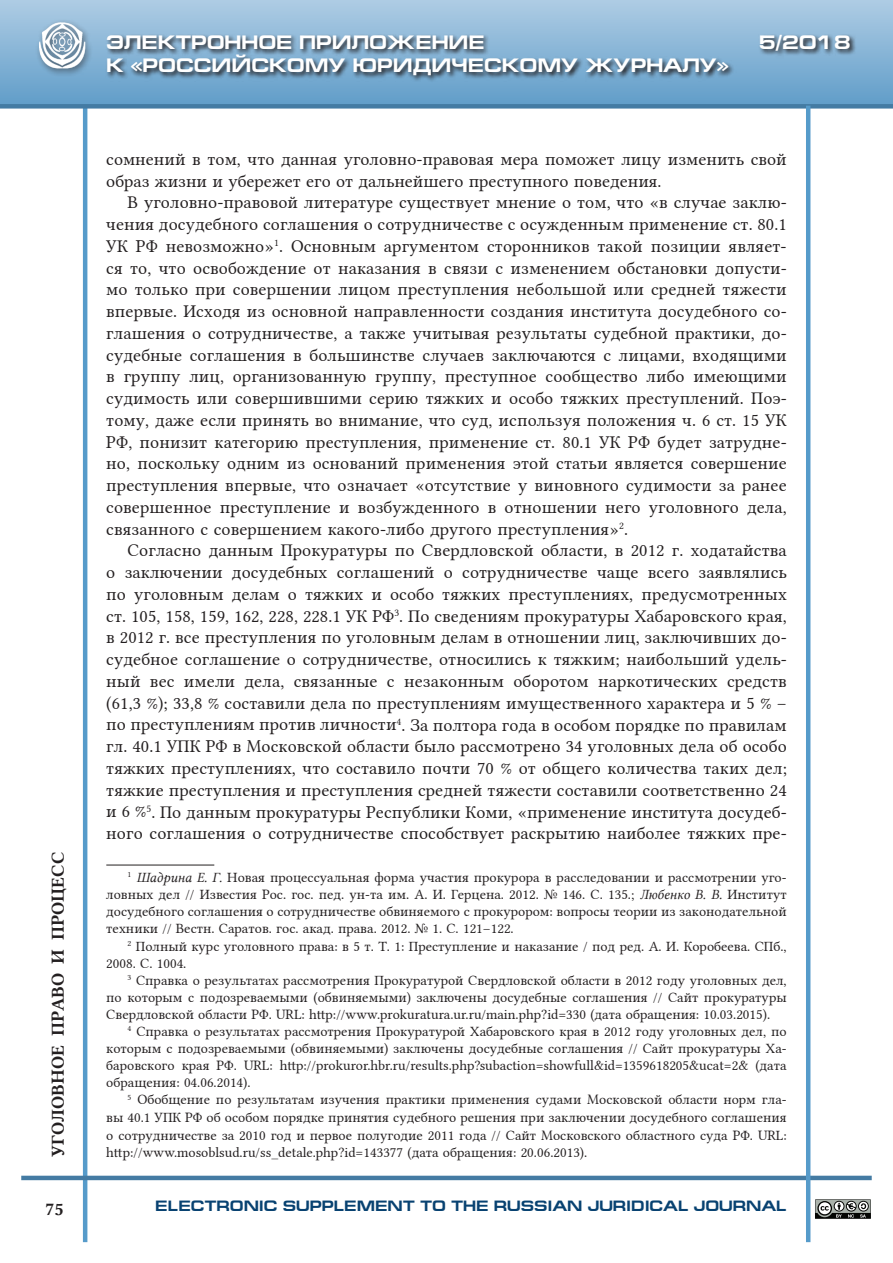
<style>
.page{position:relative;width:893px;height:1263px;background:#fff}
.page>*{position:absolute;margin:0;border:0;box-sizing:border-box;transform-origin:0 0}
.t1{font:700 19.5px "Europe Ext";color:#fff}
.t2{font:18px/21.8px "Lin Libertine";color:#231f20;text-align:justify}
.t3{font:18px "Lin Libertine B";color:#231f20}
.t4{font:700 15px "Europe Ext";color:#084271}
.t5{font:14.25px/17.1px "Lin Libertine";color:#231f20;text-align:justify}
.s1{font-family:"Lin Libertine I"}
</style>
<div class="page">
<div style="left:0;top:0;width:893px;height:106px;background:linear-gradient(to bottom,#aecce4,#619dc9)"></div>
<hr style="left:83px;top:106px;width:4px;height:1136px;background:#569bca">
<hr style="left:21px;top:1176px;width:851px;height:4px;background:#447ba3">
<div style="left:0;top:104px;width:893px;height:5px;background:#447ba3"></div>
<div style="left:35px;top:19px;width:58px;height:58px;background:#231f20;opacity:.63"></div>
<img style="left:39px;top:23px;width:49px;height:47px">
<svg style="left:105px;top:33px;width:751px;height:49px"></svg>
<hr style="left:806px;top:106px;width:4px;height:1136px;background:#569bca">
<svg style="left:815px;top:1199px;width:56px;height:20px"></svg>
<hr style="left:106px;top:865px;width:108px;height:1px;background:#231f20">
<p class="t3" style="left:46px;top:1157px;width:307px;rotate:-90deg">УГОЛОВНОЕ ПРАВО И ПРОЦЕСС</p>
<p class="t1" style="left:106px;top:32px;width:380px">ЭЛЕКТРОННОЕ ПРИЛОЖЕНИЕ</p>
<p class="t1" style="left:759px;top:32px;width:93px">5/2018</p>
<p class="t1" style="left:106px;top:55px;width:624px">К «РОССИЙСКОМУ ЮРИДИЧЕСКОМУ ЖУРНАЛУ»</p>
<p class="t2" style="left:106px;top:146px;width:682px">сомнений в том, что данная уголовно-правовая мера поможет лицу изменить свой образ жизни и убережет его от дальнейшего преступного поведения.</p>
<p class="t2" style="left:106px;top:190px;width:682px;text-indent:21px">В уголовно-правовой литературе существует мнение о том, что «в случае заклю&shy;чения досудебного соглашения о сотрудничестве с осужденным применение ст. 80.1<br>УК РФ невозможно»<sup>1</sup>. Основным аргументом сторонников такой позиции являет&shy;ся то, что освобождение от наказания в связи с изменением обстановки допусти&shy;мо только при совершении лицом преступления небольшой или средней тяжести впервые. Исходя из основной направленности создания института досудебного со&shy;глашения о сотрудничестве, а также учитывая результаты судебной практики, до&shy;судебные соглашения в большинстве случаев заключаются с лицами, входящими в группу лиц, организованную группу, преступное сообщество либо имеющими судимость или совершившими серию тяжких и особо тяжких преступлений. Поэ&shy;тому, даже если принять во внимание, что суд, используя положения ч. 6 ст. 15 УК РФ, понизит категорию преступления, применение ст. 80.1 УК РФ будет затрудне&shy;но, поскольку одним из оснований применения этой статьи является совершение преступления впервые, что означает «отсутствие у виновного судимости за ранее совершенное преступление и возбужденного в отношении него уголовного дела, связанного с совершением какого-либо другого преступления»<sup>2</sup>.</p>
<p class="t2" style="left:106px;top:538px;width:682px;text-indent:21px">Согласно данным Прокуратуры по Свердловской области, в 2012 г. ходатайства о заключении досудебных соглашений о сотрудничестве чаще всего заявлялись по уголовным делам о тяжких и особо тяжких преступлениях, предусмотренных ст. 105, 158, 159, 162, 228, 228.1 УК РФ<sup>3</sup>. По сведениям прокуратуры Хабаровского края, в 2012 г. все преступления по уголовным делам в отношении лиц, заключивших до&shy;судебное соглашение о сотрудничестве, относились к тяжким; наибольший удель&shy;ный вес имели дела, связанные с незаконным оборотом наркотических средств (61,3 %); 33,8 % составили дела по преступлениям имущественного характера и 5 % – по преступлениям против личности<sup>4</sup>. За полтора года в особом порядке по правилам гл. 40.1 УПК РФ в Московской области было рассмотрено 34 уголовных дела об особо тяжких преступлениях, что составило почти 70 % от общего количества таких дел; тяжкие преступления и преступления средней тяжести составили соответственно 24 и 6 %<sup>5</sup>. По данным прокуратуры Республики Коми, «применение института досудеб&shy;ного соглашения о сотрудничестве способствует раскрытию наиболее тяжких пре-</p>
<p class="t5" style="left:106px;top:867px;width:682px;text-indent:21px"><sup>1</sup> <span class="s1">Шадрина Е. Г.</span> Новая процессуальная форма участия прокурора в расследовании и рассмотрении уго&shy;ловных дел // Известия Рос. гос. пед. ун-та им. А. И. Герцена. 2012. № 146. С. 135.; <span class="s1">Любенко В. В.</span> Институт досудебного соглашения о сотрудничестве обвиняемого с прокурором: вопросы теории из законодательной техники // Вестн. Саратов. гос. акад. права. 2012. № 1. С. 121–122.</p>
<p class="t5" style="left:106px;top:936px;width:682px;text-indent:21px"><sup>2</sup> Полный курс уголовного права: в 5 т. Т. 1: Преступление и наказание / под ред. А. И. Коробеева. СПб.,<br>2008. С. 1004.</p>
<p class="t5" style="left:106px;top:970px;width:682px;text-indent:21px"><sup>3</sup> Справка о результатах рассмотрения Прокуратурой Свердловской области в 2012 году уголовных дел, по которым с подозреваемыми (обвиняемыми) заключены досудебные соглашения // Сайт прокуратуры Свердловской области РФ. URL: http://www.prokuratura.ur.ru/main.php?id=330 (дата обращения: 10.03.2015).</p>
<p class="t5" style="left:106px;top:1021px;width:682px;text-indent:21px"><sup>4</sup> Справка о результатах рассмотрения Прокуратурой Хабаровского края в 2012 году уголовных дел, по которым с подозреваемыми (обвиняемыми) заключены досудебные соглашения // Сайт прокуратуры Ха&shy;баровского края РФ. URL: http://prokuror.hbr.ru/results.php?subaction=showfull&amp;id=1359618205&amp;ucat=2&amp; (дата обращения: 04.06.2014).</p>
<p class="t5" style="left:106px;top:1089px;width:682px;text-indent:21px"><sup>5</sup> Обобщение по результатам изучения практики применения судами Московской области норм гла&shy;вы 40.1 УПК РФ об особом порядке принятия судебного решения при заключении досудебного соглашения о сотрудничестве за 2010 год и первое полугодие 2011 года // Сайт Московского областного суда РФ. URL: http://www.mosoblsud.ru/ss_detale.php?id=143377 (дата обращения: 20.06.2013).</p>
<p class="t3" style="left:45px;top:1197px;width:20px">75</p>
<p class="t4" style="left:155px;top:1197px;width:633px">ELECTRONIC SUPPLEMENT TO THE RUSSIAN JURIDICAL JOURNAL</p>
</div>
